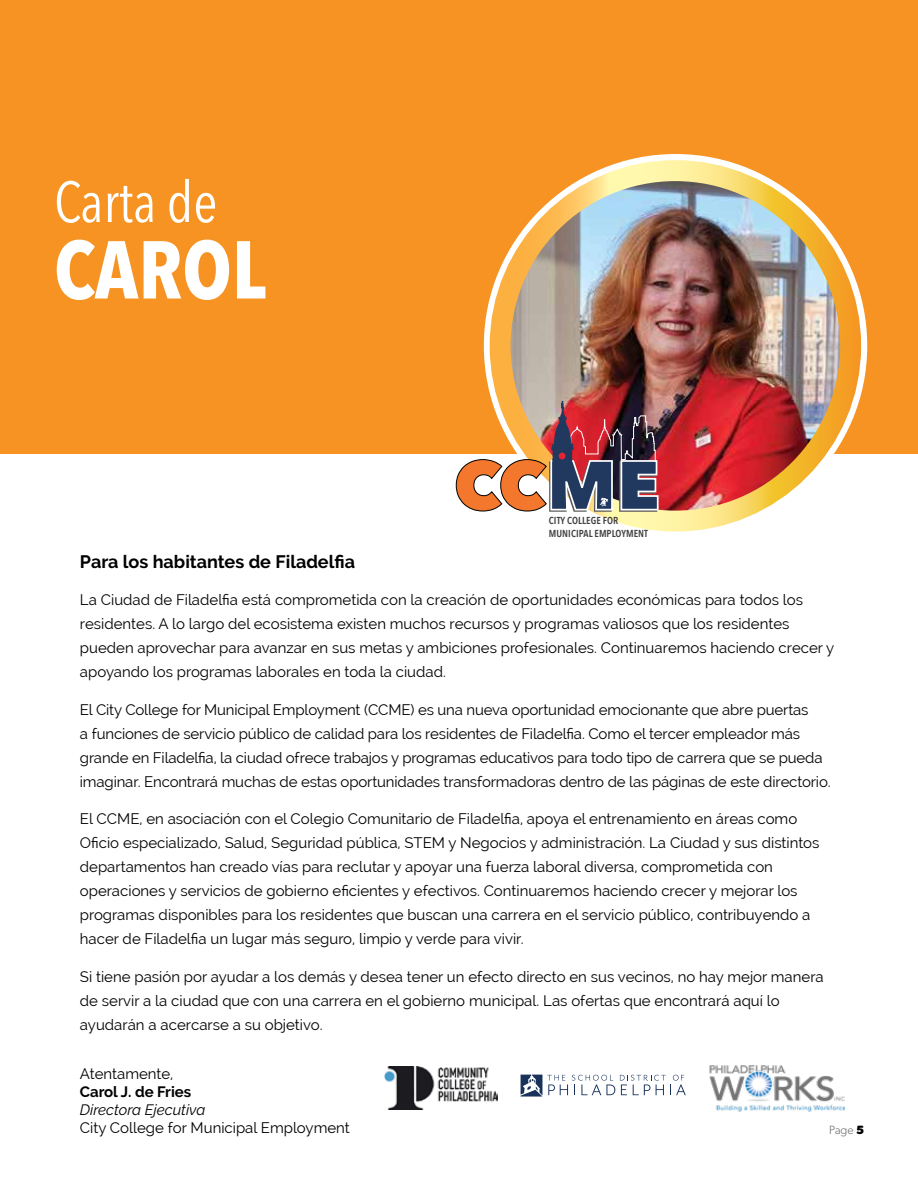
<style>
.page{position:relative;width:918px;height:1188px;background:#fff}
.page>*{position:absolute;margin:0;border:0;box-sizing:border-box;transform-origin:0 0}
.t1{font:700 81px "Avenir Next Condensed";color:#fff}
.t2{font:57px "Avenir Next Condensed";color:#fff}
.t3{font:700 18px "Raleway";color:#000}
.t4{font:15px/24px "Raleway";color:#000}
.t5{font:italic 15px "Raleway";color:#000}
.t6{font:700 15px "Raleway";color:#000}
.t7{font:300 12px "Gibson";color:#636466}
.t8{font:600 10.05px/12.3px "Avenir Next Condensed";letter-spacing:.005em;color:#414042}
.s1{font-weight:700;color:#000}
</style>
<div class="page">
<div style="left:0;top:0;width:918px;height:454px;background:#f69322"></div>
<svg style="left:484px;top:154px;width:383px;height:383px;background:#fadc9d"></svg>
<div style="left:490px;top:160px;width:371px;height:372px;border:34px solid #fff;border-radius:50%"></div>
<img style="left:511px;top:181px;width:329px;height:330px;border-radius:165px">
<img style="left:456px;top:400px;width:203px;height:113px">
<img style="left:384px;top:1066px;width:114px;height:43px">
<svg style="left:521px;top:1075px;width:165px;height:22px"></svg>
<img style="left:709px;top:1065px;width:136px;height:46px">
<h2 class="t2" style="left:54px;top:153px;width:165px">Carta de</h2>
<h1 class="t1" style="left:54px;top:220px;width:214px">CAROL</h1>
<p class="t8" style="left:549px;top:515px;width:101px">CITY COLLEGE FOR<br>MUNICIPAL EMPLOYMENT</p>
<p class="t3" style="left:80px;top:551px;width:277px">Para los habitantes de Filadelfia</p>
<p class="t4" style="left:80px;top:588px;width:756px">La Ciudad de Filadelfia está comprometida con la creación de oportunidades económicas para todos los residentes. A lo largo del ecosistema existen muchos recursos y programas valiosos que los residentes pueden aprovechar para avanzar en sus metas y ambiciones profesionales. Continuaremos haciendo crecer y apoyando los programas laborales en toda la ciudad.</p>
<p class="t4" style="left:80px;top:697px;width:752px">El City College for Municipal Employment (CCME) es una nueva oportunidad emocionante que abre puertas<br>a funciones de servicio público de calidad para los residentes de Filadelfia. Como el tercer empleador más grande en Filadelfia, la ciudad ofrece trabajos y programas educativos para todo tipo de carrera que se pueda imaginar. Encontrará muchas de estas oportunidades transformadoras dentro de las páginas de este directorio.</p>
<p class="t4" style="left:80px;top:807px;width:741px">El CCME, en asociación con el Colegio Comunitario de Filadelfia, apoya el entrenamiento en áreas como Oficio especializado, Salud, Seguridad pública, STEM y Negocios y administración. La Ciudad y sus distintos departamentos han creado vías para reclutar y apoyar una fuerza laboral diversa, comprometida con operaciones y servicios de gobierno eficientes y efectivos. Continuaremos haciendo crecer y mejorar los programas disponibles para los residentes que buscan una carrera en el servicio público, contribuyendo a hacer de Filadelfia un lugar más seguro, limpio y verde para vivir.</p>
<p class="t4" style="left:80px;top:964px;width:745px">Si tiene pasión por ayudar a los demás y desea tener un efecto directo en sus vecinos, no hay mejor manera de servir a la ciudad que con una carrera en el gobierno municipal. Las ofertas que encontrará aquí lo ayudarán a acercarse a su objetivo.</p>
<p class="t4" style="left:80px;top:1062px;width:95px">Atentamente,</p>
<p class="t6" style="left:80px;top:1083px;width:113px">Carol J. de Fries</p>
<p class="t5" style="left:80px;top:1101px;width:127px">Directora Ejecutiva</p>
<p class="t4" style="left:80px;top:1116px;width:271px">City College for Municipal Employment</p>
<p class="t7" style="left:829px;top:1123px;width:36px">Page <span class="s1">5</span></p>
</div>
